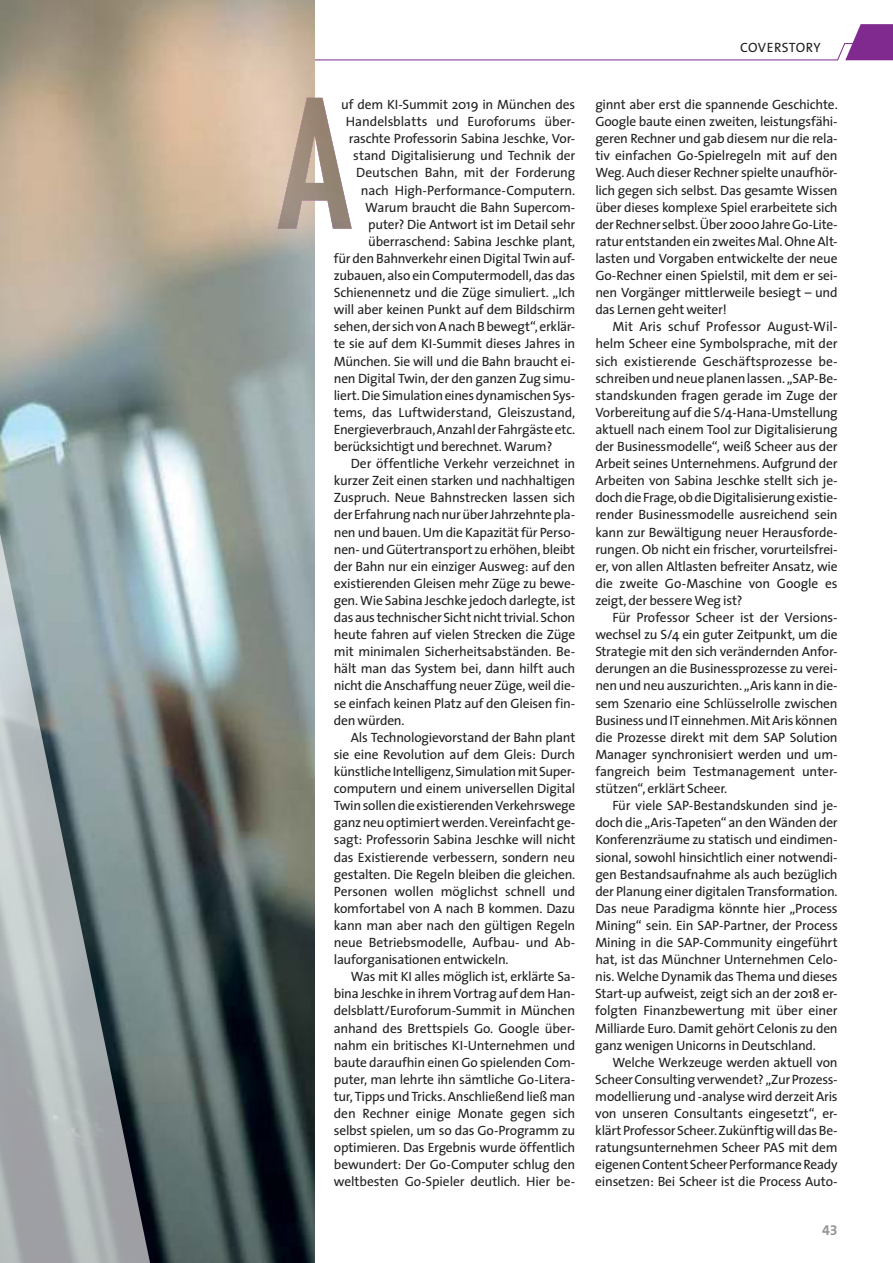
<style>
.page{position:relative;width:893px;height:1263px;background:#fff}
.page>*{position:absolute;margin:0;border:0;box-sizing:border-box;transform-origin:0 0}
.t1{font:14.25px "The Sans Bold Expert";color:#939597}
.t2{font:13.5px/17.1px "The Sans";letter-spacing:-.015em;color:#221f1f;text-align:justify}
.t3{font:13.5px "The Sans";letter-spacing:.015em;color:#221f1f}
</style>
<div class="page">
<svg style="left:315px;top:24px;width:578px;height:37px"></svg>
<img style="left:153px;top:0;width:162px;height:1263px">
<svg style="left:0;top:0;width:153px;height:1263px;background:#9da39f"></svg>
<svg style="left:278px;top:98px;width:74px;height:131px"></svg>
<p class="t2" style="left:341px;top:96px;width:235px">uf dem KI-Summit 2019 in München des</p>
<p class="t2" style="left:346px;top:114px;width:231px">Handelsblatts und Euroforums über-</p>
<p class="t2" style="left:349px;top:131px;width:228px">raschte Professorin Sabina Jeschke, Vor-</p>
<p class="t2" style="left:353px;top:148px;width:223px">stand Digitalisierung und Technik der</p>
<p class="t2" style="left:356px;top:165px;width:221px">Deutschen Bahn, mit der Forderung</p>
<p class="t2" style="left:361px;top:182px;width:216px">nach High-Performance-Computern.</p>
<p class="t2" style="left:365px;top:199px;width:211px">Warum braucht die Bahn Supercom-</p>
<p class="t2" style="left:368px;top:216px;width:209px">puter? Die Antwort ist im Detail sehr</p>
<p class="t2" style="left:368px;top:233px;width:209px">überraschend: Sabina Jeschke plant,</p>
<p class="t2" style="left:334px;top:250px;width:243px">für den Bahnverkehr einen Digital Twin auf-</p>
<p class="t2" style="left:334px;top:267px;width:243px">zubauen, also ein Computermodell, das das</p>
<p class="t2" style="left:334px;top:285px;width:243px">Schienennetz und die Züge simuliert. „Ich</p>
<p class="t2" style="left:334px;top:302px;width:243px">will aber keinen Punkt auf dem Bildschirm</p>
<p class="t2" style="left:334px;top:319px;width:243px">sehen, der sich von A nach B bewegt“, erklär-</p>
<p class="t2" style="left:334px;top:336px;width:243px">te sie auf dem KI-Summit dieses Jahres in</p>
<p class="t2" style="left:334px;top:353px;width:243px">München. Sie will und die Bahn braucht ei-</p>
<p class="t2" style="left:334px;top:370px;width:243px">nen Digital Twin, der den ganzen Zug simu-</p>
<p class="t2" style="left:334px;top:387px;width:243px">liert. Die Simulation eines dynamischen Sys-</p>
<p class="t2" style="left:334px;top:404px;width:243px">tems, das Luftwiderstand, Gleiszustand,</p>
<p class="t2" style="left:334px;top:421px;width:243px">Energieverbrauch, Anzahl der Fahrgäste etc.</p>
<p class="t2" style="left:334px;top:438px;width:220px">berücksichtigt und berechnet. Warum?</p>
<p class="t2" style="left:351px;top:456px;width:226px">Der öffentliche Verkehr verzeichnet in</p>
<p class="t2" style="left:334px;top:473px;width:243px">kurzer Zeit einen starken und nachhaltigen</p>
<p class="t2" style="left:334px;top:490px;width:243px">Zuspruch. Neue Bahnstrecken lassen sich</p>
<p class="t2" style="left:334px;top:507px;width:243px">der Erfahrung nach nur über Jahrzehnte pla-</p>
<p class="t2" style="left:334px;top:524px;width:243px">nen und bauen. Um die Kapazität für Perso-</p>
<p class="t2" style="left:334px;top:541px;width:243px">nen- und Gütertransport zu erhöhen, bleibt</p>
<p class="t2" style="left:334px;top:558px;width:243px">der Bahn nur ein einziger Ausweg: auf den</p>
<p class="t2" style="left:334px;top:575px;width:243px">existierenden Gleisen mehr Züge zu bewe-</p>
<p class="t2" style="left:334px;top:592px;width:243px">gen. Wie Sabina Jeschke jedoch darlegte, ist</p>
<p class="t2" style="left:334px;top:609px;width:243px">das aus technischer Sicht nicht trivial. Schon</p>
<p class="t2" style="left:334px;top:627px;width:243px">heute fahren auf vielen Strecken die Züge</p>
<p class="t2" style="left:334px;top:644px;width:243px">mit minimalen Sicherheitsabständen. Be-</p>
<p class="t2" style="left:334px;top:661px;width:243px">hält man das System bei, dann hilft auch</p>
<p class="t2" style="left:334px;top:678px;width:243px">nicht die Anschaffung neuer Züge, weil die-</p>
<p class="t2" style="left:334px;top:695px;width:243px">se einfach keinen Platz auf den Gleisen fin-</p>
<p class="t2" style="left:334px;top:712px;width:72px">den würden.</p>
<p class="t2" style="left:351px;top:729px;width:226px">Als Technologievorstand der Bahn plant</p>
<p class="t2" style="left:334px;top:746px;width:243px">sie eine Revolution auf dem Gleis: Durch</p>
<p class="t2" style="left:334px;top:763px;width:243px">künstliche Intelligenz, Simulation mit Super-</p>
<p class="t2" style="left:334px;top:780px;width:243px">computern und einem universellen Digital</p>
<p class="t2" style="left:334px;top:798px;width:243px">Twin sollen die existierenden Verkehrswege</p>
<p class="t2" style="left:334px;top:815px;width:243px">ganz neu optimiert werden. Vereinfacht ge-</p>
<p class="t2" style="left:334px;top:832px;width:243px">sagt: Professorin Sabina Jeschke will nicht</p>
<p class="t2" style="left:334px;top:849px;width:243px">das Existierende verbessern, sondern neu</p>
<p class="t2" style="left:334px;top:866px;width:243px">gestalten. Die Regeln bleiben die gleichen.</p>
<p class="t2" style="left:334px;top:883px;width:243px">Personen wollen möglichst schnell und</p>
<p class="t2" style="left:334px;top:900px;width:243px">komfortabel von A nach B kommen. Dazu</p>
<p class="t2" style="left:334px;top:917px;width:243px">kann man aber nach den gültigen Regeln</p>
<p class="t2" style="left:334px;top:934px;width:243px">neue Betriebsmodelle, Aufbau- und Ab-</p>
<p class="t2" style="left:334px;top:951px;width:176px">lauforganisationen entwickeln.</p>
<p class="t2" style="left:351px;top:969px;width:226px">Was mit KI alles möglich ist, erklärte Sa-</p>
<p class="t2" style="left:334px;top:986px;width:243px">bina Jeschke in ihrem Vortrag auf dem Han-</p>
<p class="t2" style="left:334px;top:1003px;width:243px">delsblatt/Euroforum-Summit in München</p>
<p class="t2" style="left:334px;top:1020px;width:243px">anhand des Brettspiels Go. Google über-</p>
<p class="t2" style="left:334px;top:1037px;width:243px">nahm ein britisches KI-Unternehmen und</p>
<p class="t2" style="left:334px;top:1054px;width:243px">baute daraufhin einen Go spielenden Com-</p>
<p class="t2" style="left:334px;top:1071px;width:243px">puter, man lehrte ihn sämtliche Go-Litera-</p>
<p class="t2" style="left:334px;top:1088px;width:243px">tur, Tipps und Tricks. Anschließend ließ man</p>
<p class="t2" style="left:334px;top:1105px;width:243px">den Rechner einige Monate gegen sich</p>
<p class="t2" style="left:334px;top:1122px;width:243px">selbst spielen, um so das Go-Programm zu</p>
<p class="t2" style="left:334px;top:1140px;width:243px">optimieren. Das Ergebnis wurde öffentlich</p>
<p class="t2" style="left:334px;top:1157px;width:243px">bewundert: Der Go-Computer schlug den</p>
<p class="t2" style="left:334px;top:1174px;width:243px">weltbesten Go-Spieler deutlich. Hier be-</p>
<p class="t3" style="left:740px;top:43px;width:82px">COVERSTORY</p>
<p class="t2" style="left:595px;top:96px;width:244px">ginnt aber erst die spannende Geschichte.<br>Google baute einen zweiten, leistungsfähi&shy;geren Rechner und gab diesem nur die rela&shy;tiv einfachen Go-Spielregeln mit auf den Weg. Auch dieser Rechner spielte unaufhör&shy;lich gegen sich selbst. Das gesamte Wissen über dieses komplexe Spiel erarbeitete sich der Rechner selbst. Über 2000 Jahre Go-Lite&shy;ratur entstanden ein zweites Mal. Ohne Alt&shy;lasten und Vorgaben entwickelte der neue Go-Rechner einen Spielstil, mit dem er sei&shy;nen Vorgänger mittlerweile besiegt – und das Lernen geht weiter!</p>
<p class="t2" style="left:595px;top:319px;width:244px;text-indent:17px">Mit Aris schuf Professor August-Wil&shy;helm Scheer eine Symbolsprache, mit der sich existierende Geschäftsprozesse be&shy;schreiben und neue planen lassen. „SAP-Be&shy;standskunden fragen gerade im Zuge der Vorbereitung auf die S/4-Hana-Umstellung aktuell nach einem Tool zur Digitalisierung der Businessmodelle“, weiß Scheer aus der Arbeit seines Unternehmens. Aufgrund der Arbeiten von Sabina Jeschke stellt sich je&shy;doch die Frage, ob die Digitalisierung existie&shy;render Businessmodelle ausreichend sein kann zur Bewältigung neuer Herausforde&shy;rungen. Ob nicht ein frischer, vorurteilsfrei&shy;er, von allen Altlasten befreiter Ansatz, wie die zweite Go-Maschine von Google es zeigt, der bessere Weg ist?</p>
<p class="t2" style="left:595px;top:609px;width:244px;text-indent:17px">Für Professor Scheer ist der Versions&shy;wechsel zu S/4 ein guter Zeitpunkt, um die Strategie mit den sich verändernden Anfor&shy;derungen an die Businessprozesse zu verei&shy;nen und neu auszurichten. „Aris kann in die&shy;sem Szenario eine Schlüsselrolle zwischen Business und IT einnehmen. Mit Aris können die Prozesse direkt mit dem SAP Solution Manager synchronisiert werden und um&shy;fangreich beim Testmanagement unter&shy;stützen“, erklärt Scheer.</p>
<p class="t2" style="left:595px;top:798px;width:244px;text-indent:17px">Für viele SAP-Bestandskunden sind je&shy;doch die „Aris-Tapeten“ an den Wänden der Konferenzräume zu statisch und eindimen&shy;sional, sowohl hinsichtlich einer notwendi&shy;gen Bestandsaufnahme als auch bezüglich der Planung einer digitalen Transformation.<br>Das neue Paradigma könnte hier „Process Mining“ sein. Ein SAP-Partner, der Process Mining in die SAP-Community eingeführt hat, ist das Münchner Unternehmen Celo&shy;nis. Welche Dynamik das Thema und dieses Start-up aufweist, zeigt sich an der 2018 er&shy;folgten Finanzbewertung mit über einer Milliarde Euro. Damit gehört Celonis zu den ganz wenigen Unicorns in Deutschland.</p>
<p class="t2" style="left:595px;top:1054px;width:244px;text-indent:17px">Welche Werkzeuge werden aktuell von Scheer Consulting verwendet? „Zur Prozess&shy;modellierung und -analyse wird derzeit Aris von unseren Consultants eingesetzt“, er&shy;klärt Professor Scheer. Zukünftig will das Be&shy;ratungsunternehmen Scheer PAS mit dem eigenen Content Scheer Performance Ready einsetzen: Bei Scheer ist die Process Auto-</p>
<p class="t1" style="left:822px;top:1222px;width:17px">43</p>
</div>
